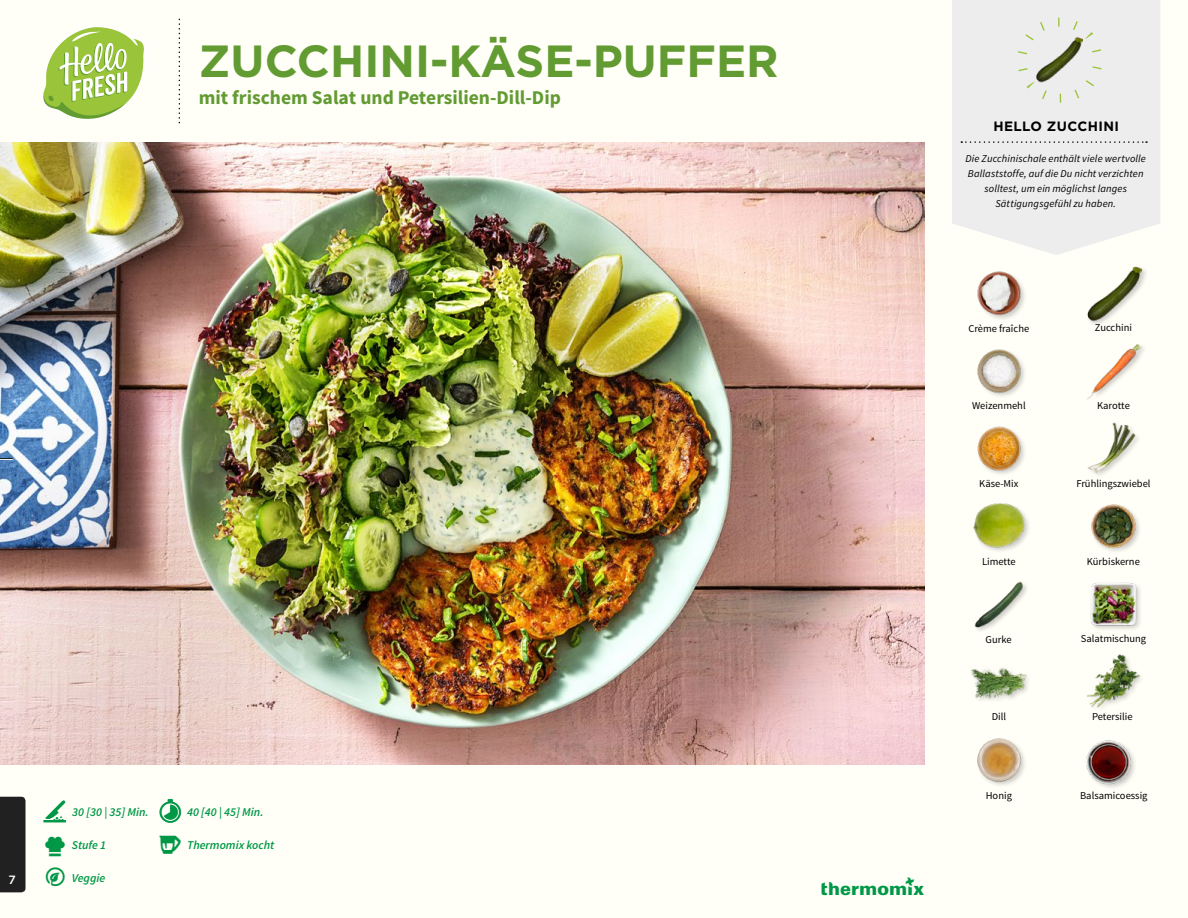
<style>
.page{position:relative;width:1188px;height:918px;background:#fffef7}
.page>*{position:absolute;margin:0;border:0;box-sizing:border-box;transform-origin:0 0}
.t1{font:700 45px "Gotham";color:#619b31}
.t2{font:700 19.5px "Source Sans Pro";color:#619b31}
.t3{font:700 13.5px "Gotham";letter-spacing:.03em;color:#000}
.t4{font:italic 600 12px "Source Sans Pro";color:#009847}
.t5{font:500 12px "Gotham";color:#fffef7}
.t6{font:10.5px "Source Sans Pro";color:#000}
.t7{font:italic 10.5px/14.7px "Source Sans Pro";letter-spacing:.01em;color:#000;text-align:center}
</style>
<div class="page">
<svg style="left:43px;top:27px;width:101px;height:92px"></svg>
<div style="left:0;top:797px;width:26px;height:95px;background:#222121"></div>
<img style="left:1086px;top:740px;width:49px;height:48px">
<img style="left:1087px;top:654px;width:54px;height:54px">
<img style="left:970px;top:667px;width:58px;height:33px">
<img style="left:1090px;top:582px;width:50px;height:47px">
<img style="left:1091px;top:504px;width:49px;height:48px">
<img style="left:973px;top:503px;width:55px;height:48px">
<img style="left:977px;top:426px;width:48px;height:48px">
<img style="left:1088px;top:422px;width:50px;height:54px">
<img style="left:1087px;top:344px;width:55px;height:55px">
<img style="left:977px;top:349px;width:48px;height:47px">
<div style="left:1086px;top:265px;width:63px;height:63px;background:#000;opacity:.2"></div>
<img style="left:1086px;top:265px;width:56px;height:56px">
<img style="left:977px;top:271px;width:48px;height:48px">
<img style="left:974px;top:581px;width:53px;height:50px">
<div style="left:952px;top:0;width:208px;height:255px;background:#ededed"></div>
<svg style="left:961px;top:141px;width:186px;height:2px"></svg>
<img style="left:1035px;top:35px;width:48px;height:48px">
<div style="left:1017px;top:18px;width:85px;height:85px;border:9px dashed #9ac43a;border-radius:50%"></div>
<img style="left:977px;top:738px;width:48px;height:47px">
<img style="left:0;top:142px;width:925px;height:623px">
<svg style="left:0;top:458px;width:13px;height:2px"></svg>
<h1 class="t1" style="left:199px;top:32px;width:581px">ZUCCHINI-KÄSE-PUFFER</h1>
<h2 class="t2" style="left:199px;top:85px;width:364px">mit frischem Salat und Petersilien-Dill-Dip</h2>
<p class="t4" style="left:72px;top:805px;width:78px">30 [30 | 35] Min.</p>
<p class="t4" style="left:187px;top:805px;width:78px">40 [40 | 45] Min.</p>
<p class="t4" style="left:72px;top:838px;width:36px">Stufe 1</p>
<p class="t4" style="left:187px;top:838px;width:89px">Thermomix kocht</p>
<p class="t5" style="left:9px;top:872px;width:6px">1</p>
<p class="t4" style="left:44px;top:870px;width:63px">❖ Veggie</p>
<p class="t5" style="left:9px;top:872px;width:9px">7</p>
<p class="t3" style="left:993px;top:117px;width:127px">HELLO ZUCCHINI</p>
<p class="t7" style="left:966px;top:152px;width:182px">Die Zucchinischale enthält viele wertvolle Ballaststoffe, auf die Du nicht verzichten solltest, um ein möglichst langes Sättigungsgefühl zu haben.</p>
<p class="t6" style="left:968px;top:322px;width:62px">Crème fraîche</p>
<p class="t6" style="left:1095px;top:321px;width:39px">Zucchini</p>
<p class="t6" style="left:972px;top:399px;width:55px">Weizenmehl</p>
<p class="t6" style="left:1097px;top:399px;width:34px">Karotte</p>
<p class="t6" style="left:979px;top:477px;width:41px">Käse-Mix</p>
<p class="t6" style="left:1076px;top:477px;width:76px">Frühlingszwiebel</p>
<p class="t6" style="left:982px;top:555px;width:35px">Limette</p>
<p class="t6" style="left:1087px;top:555px;width:54px">Kürbiskerne</p>
<p class="t6" style="left:986px;top:633px;width:28px">Gurke</p>
<p class="t6" style="left:1081px;top:632px;width:67px">Salatmischung</p>
<p class="t6" style="left:992px;top:710px;width:16px">Dill</p>
<p class="t6" style="left:1092px;top:710px;width:42px">Petersilie</p>
<p class="t6" style="left:986px;top:789px;width:28px">Honig</p>
<p class="t6" style="left:1080px;top:789px;width:69px">Balsamicoessig</p>
</div>
